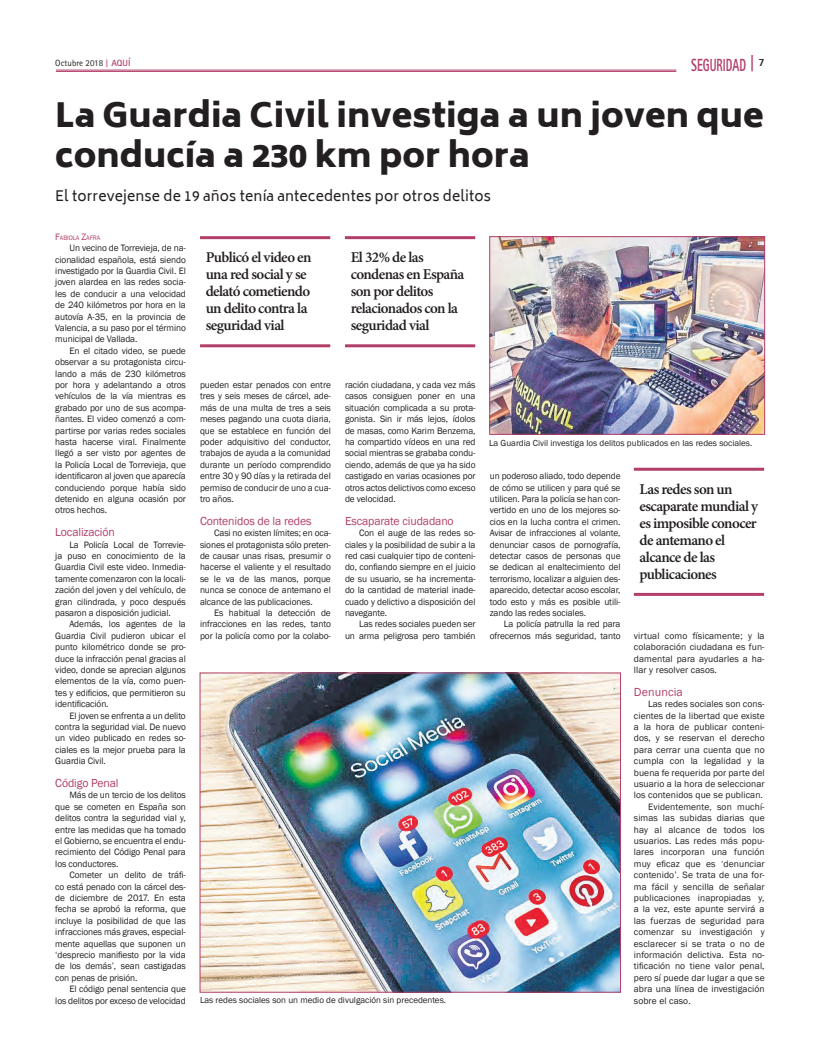
<style>
.page{position:relative;width:820px;height:1049px;background:#fff}
.page>*{position:absolute;margin:0;border:0;box-sizing:border-box;transform-origin:0 0}
.t1{font:900 33px/39.6px "Biryani";color:#231f20}
.t2{font:800 17.6px "Rotis Sans Serif Std";color:#b23f6a;scale:.64 1}
.t3{font:600 15px/17px "Minion Pro";letter-spacing:-.04em;color:#231f20}
.t4{font:14px "Biryani";letter-spacing:.01em;color:#231f20}
.t5{font:12px "Franklin Gothic";letter-spacing:-.01em;color:#b23f6a}
.t6{font:12px "Franklin Gothic";letter-spacing:.01em;color:#b23f6a}
.t7{font:9.5px/11.4px "Franklin Gothic";letter-spacing:-.01em;color:#231f20;text-align:justify}
.t8{font:9.5px "Franklin Gothic";letter-spacing:.01em;color:#231f20}
.t9{font:9px "Franklin Gothic";color:#231f20}
.t10{font:9px "Rotis Sans Serif Std";color:#231f20}
.t11{font:6.7px "Franklin Gothic";letter-spacing:-.015em;color:#b23f6a}
.s1{font-family:"Rotis Serif Std";font-weight:700;color:#b23f6a}
.s2{font-weight:700;color:#b23f6a}
.s3{font-size:18.2px}
.s4{font-size:9.5px}
</style>
<div class="page">
<hr style="left:56px;top:70px;width:619px;height:1px;background:#b23f6a">
<hr style="left:56px;top:71px;width:619px;height:1px;background:#b23f6a">
<hr style="left:200px;top:236px;width:130px;height:3px;background:#b23f6a">
<hr style="left:200px;top:344px;width:130px;height:3px;background:#b23f6a">
<hr style="left:633px;top:468px;width:130px;height:3px;background:#b23f6a">
<hr style="left:633px;top:593px;width:130px;height:3px;background:#b23f6a">
<hr style="left:345px;top:236px;width:130px;height:3px;background:#b23f6a">
<hr style="left:345px;top:344px;width:130px;height:3px;background:#b23f6a">
<img style="left:201px;top:674px;width:417px;height:317px">
<div style="left:199px;top:672px;width:421px;height:321px;border:1px solid #b23f6a"></div>
<img style="left:491px;top:238px;width:271px;height:195px">
<div style="left:489px;top:236px;width:275px;height:199px;border:1px solid #b23f6a"></div>
<p class="t10" style="left:55px;top:58px;width:76px">Octubre 2018 <span class="s1">|</span> <span class="s2">AQUÍ</span></p>
<h2 class="t2" style="left:690px;top:54px;width:116px">SEGURIDAD <span class="s3">|</span> <sup>7</sup></h2>
<h1 class="t1" style="left:55px;top:96px;width:709px">La Guardia Civil investiga a un joven que conducía a 230 km por hora</h1>
<h3 class="t4" style="left:55px;top:188px;width:437px">El torrevejense de 19 años tenía antecedentes por otros delitos</h3>
<p class="t11" style="left:55px;top:233px;width:46px"><span class="s4">F</span>ABIOLA <span class="s4">Z</span>AFRA</p>
<p class="t7" style="left:55px;top:242px;width:132px;text-indent:14px">Un vecino de Torrevieja, de na&shy;cionalidad española, está siendo investigado por la Guardia Civil. El joven alardea en las redes socia&shy;les de conducir a una velocidad de 240 kilómetros por hora en la autovía A-35, en la provincia de Valencia, a su paso por el término municipal de Vallada.</p>
<p class="t7" style="left:55px;top:345px;width:132px;text-indent:14px">En el citado video, se puede observar a su protagonista circu&shy;lando a más de 230 kilómetros por hora y adelantando a otros vehículos de la vía mientras es grabado por uno de sus acompa&shy;ñantes. El video comenzó a com&shy;partirse por varias redes sociales hasta hacerse viral. Finalmente llegó a ser visto por agentes de la Policía Local de Torrevieja, que identificaron al joven que aparecía conduciendo porque había sido detenido en alguna ocasión por otros hechos.</p>
<p class="t5" style="left:55px;top:525px;width:61px">Localización</p>
<p class="t7" style="left:55px;top:539px;width:132px;text-indent:14px">La Policía Local de Torrevie&shy;ja puso en conocimiento de la Guardia Civil este video. Inmedia&shy;tamente comenzaron con la locali&shy;zación del joven y del vehículo, de gran cilindrada, y poco después pasaron a disposición judicial.</p>
<p class="t7" style="left:55px;top:619px;width:132px;text-indent:14px">Además, los agentes de la Guardia Civil pudieron ubicar el punto kilométrico donde se pro&shy;duce la infracción penal gracias al video, donde se aprecian algunos elementos de la vía, como puen&shy;tes y edificios, que permitieron su identificación.</p>
<p class="t7" style="left:55px;top:710px;width:132px;text-indent:14px">El joven se enfrenta a un delito contra la seguridad vial. De nuevo un video publicado en redes so&shy;ciales es la mejor prueba para la Guardia Civil.</p>
<p class="t5" style="left:55px;top:775px;width:65px">Código Penal</p>
<p class="t7" style="left:55px;top:790px;width:132px;text-indent:14px">Más de un tercio de los delitos que se cometen en España son delitos contra la seguridad vial y, entre las medidas que ha tomado el Gobierno, se encuentra el endu&shy;recimiento del Código Penal para los conductores.</p>
<p class="t7" style="left:55px;top:869px;width:132px;text-indent:14px">Cometer un delito de tráfi&shy;co está penado con la cárcel des&shy;de diciembre de 2017. En esta fecha se aprobó la reforma, que incluye la posibilidad de que las infracciones más graves, especial&shy;mente aquellas que suponen un ‘desprecio manifiesto por la vida de los demás’, sean castigadas con penas de prisión.</p>
<p class="t7" style="left:55px;top:983px;width:132px;text-align:right">El código penal sentencia que<br>los delitos por exceso de velocidad</p>
<h3 class="t3" style="left:206px;top:249px;width:107px">Publicó el video en una red social y se delató cometiendo un delito contra la seguridad vial</h3>
<h3 class="t3" style="left:350px;top:249px;width:115px">El 32% de las condenas en España son por delitos relacionados con la seguridad vial</h3>
<p class="t7" style="left:200px;top:379px;width:132px">pueden estar penados con entre tres y seis meses de cárcel, ade&shy;más de una multa de tres a seis meses pagando una cuota diaria, que se establece en función del poder adquisitivo del conductor, trabajos de ayuda a la comunidad durante un período comprendido entre 30 y 90 días y la retirada del permiso de conducir de uno a cua&shy;tro años.</p>
<p class="t5" style="left:200px;top:513px;width:113px">Contenidos de la redes</p>
<p class="t7" style="left:200px;top:527px;width:132px;text-indent:14px">Casi no existen límites; en oca&shy;siones el protagonista sólo preten&shy;de causar unas risas, presumir o hacerse el valiente y el resultado se le va de las manos, porque nunca se conoce de antemano el alcance de las publicaciones.</p>
<p class="t7" style="left:200px;top:607px;width:132px;text-indent:14px">Es habitual la detección de infracciones en las redes, tanto por la policía como por la colabo-</p>
<p class="t7" style="left:345px;top:379px;width:132px">ración ciudadana, y cada vez más casos consiguen poner en una situación complicada a su prota&shy;gonista. Sin ir más lejos, ídolos de masas, como Karim Benzema, ha compartido vídeos en una red social mientras se grababa condu&shy;ciendo, además de que ya ha sido castigado en varias ocasiones por otros actos delictivos como exceso de velocidad.</p>
<p class="t5" style="left:345px;top:513px;width:110px">Escaparate ciudadano</p>
<p class="t7" style="left:345px;top:527px;width:132px;text-indent:14px">Con el auge de las redes so&shy;ciales y la posibilidad de subir a la red casi cualquier tipo de conteni&shy;do, confiando siempre en el juicio de su usuario, se ha incrementa&shy;do la cantidad de material inade&shy;cuado y delictivo a disposición del navegante.</p>
<p class="t7" style="left:345px;top:619px;width:132px;text-align:right">Las redes sociales pueden ser<br>un arma peligrosa pero también</p>
<p class="t9" style="left:200px;top:994px;width:247px">Las redes sociales son un medio de divulgación sin precedentes.</p>
<p class="t9" style="left:489px;top:437px;width:265px">La Guardia Civil investiga los delitos publicados en las redes sociales.</p>
<p class="t7" style="left:489px;top:470px;width:132px">un poderoso aliado, todo depende de cómo se utilicen y para qué se utilicen. Para la policía se han con&shy;vertido en uno de los mejores so&shy;cios en la lucha contra el crimen.<br>Avisar de infracciones al volante, denunciar casos de pornografía, detectar casos de personas que se dedican al enaltecimiento del terrorismo, localizar a alguien des&shy;aparecido, detectar acoso escolar, todo esto y más es posible utili&shy;zando las redes sociales.</p>
<p class="t7" style="left:489px;top:619px;width:132px;text-align:right">La policía patrulla la red para ofrecernos más seguridad, tanto</p>
<h3 class="t3" style="left:639px;top:480px;width:120px">Las redes son un escaparate mundial y es imposible conocer de antemano el alcance de las publicaciones</h3>
<p class="t7" style="left:633px;top:630px;width:132px">virtual como físicamente; y la colaboración ciudadana es fun&shy;damental para ayudarles a ha&shy;llar y resolver casos.</p>
<p class="t6" style="left:633px;top:684px;width:51px">Denuncia</p>
<p class="t8" style="left:647px;top:698px;width:118px">Las redes sociales son cons-</p>
<p class="t8" style="left:633px;top:709px;width:132px">cientes de la libertad que existe</p>
<p class="t8" style="left:633px;top:721px;width:132px">a la hora de publicar conteni-</p>
<p class="t8" style="left:633px;top:732px;width:132px">dos, y se reservan el derecho</p>
<p class="t8" style="left:633px;top:744px;width:132px">para cerrar una cuenta que no</p>
<p class="t8" style="left:633px;top:755px;width:132px">cumpla con la legalidad y la</p>
<p class="t8" style="left:633px;top:766px;width:132px">buena fe requerida por parte del</p>
<p class="t8" style="left:633px;top:778px;width:132px">usuario a la hora de seleccionar</p>
<p class="t8" style="left:633px;top:789px;width:130px">los contenidos que se publican.</p>
<p class="t8" style="left:647px;top:801px;width:118px">Evidentemente, son muchí-</p>
<p class="t8" style="left:633px;top:812px;width:132px">simas las subidas diarias que</p>
<p class="t8" style="left:633px;top:823px;width:132px">hay al alcance de todos los</p>
<p class="t8" style="left:633px;top:835px;width:132px">usuarios. Las redes más popu-</p>
<p class="t8" style="left:633px;top:846px;width:132px">lares incorporan una función</p>
<p class="t8" style="left:633px;top:858px;width:132px">muy eficaz que es ‘denunciar</p>
<p class="t8" style="left:633px;top:869px;width:132px">contenido’. Se trata de una for-</p>
<p class="t8" style="left:633px;top:880px;width:132px">ma fácil y sencilla de señalar</p>
<p class="t8" style="left:633px;top:892px;width:132px">publicaciones inapropiadas y,</p>
<p class="t8" style="left:633px;top:903px;width:132px">a la vez, este apunte servirá a</p>
<p class="t8" style="left:633px;top:915px;width:132px">las fuerzas de seguridad para</p>
<p class="t8" style="left:633px;top:926px;width:132px">comenzar su investigación y</p>
<p class="t8" style="left:633px;top:937px;width:132px">esclarecer si se trata o no de</p>
<p class="t8" style="left:633px;top:949px;width:132px">información delictiva. Esta no-</p>
<p class="t8" style="left:633px;top:960px;width:132px">tificación no tiene valor penal,</p>
<p class="t8" style="left:633px;top:972px;width:132px">pero sí puede dar lugar a que se</p>
<p class="t8" style="left:633px;top:983px;width:132px">abra una línea de investigación</p>
<p class="t8" style="left:633px;top:994px;width:58px">sobre el caso.</p>
</div>
